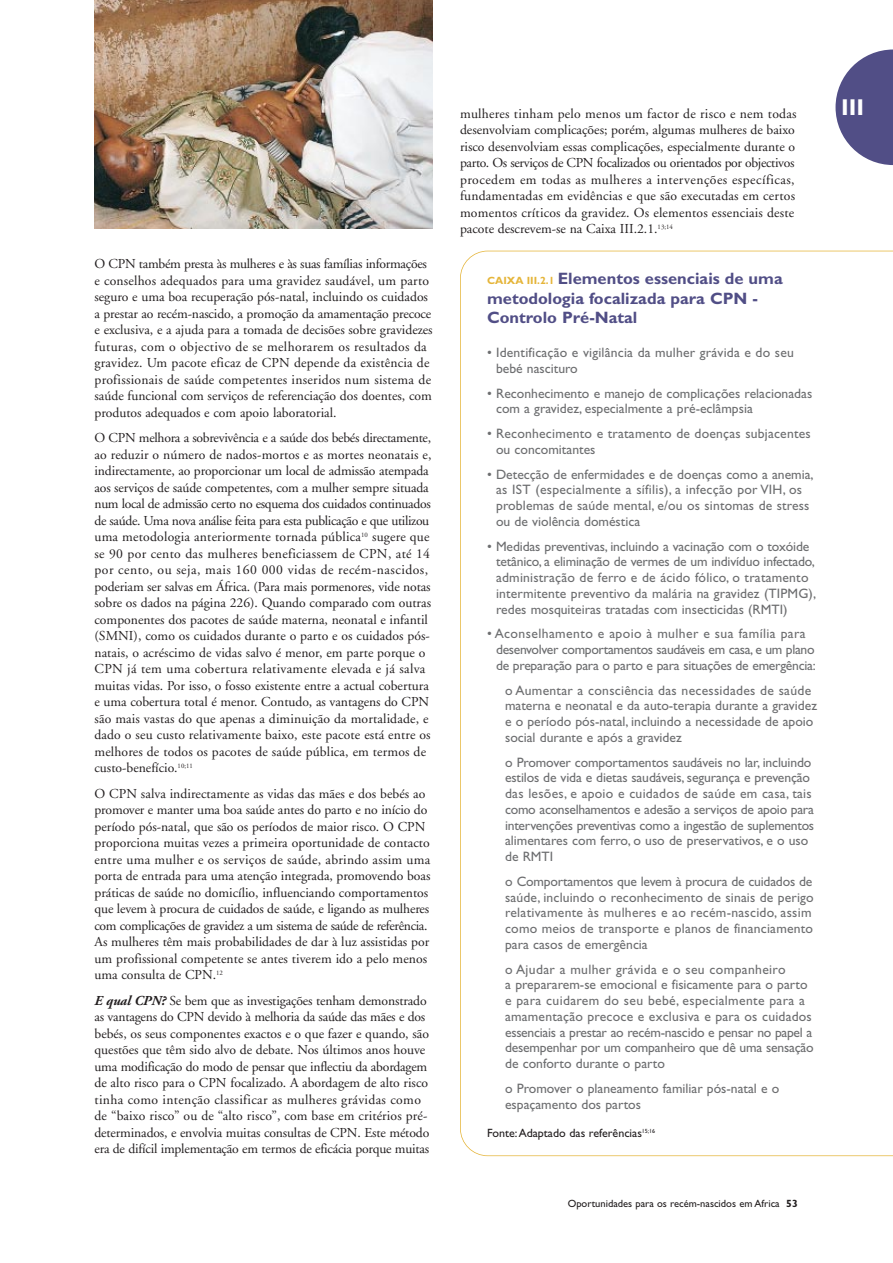
<style>
.page{position:relative;width:893px;height:1263px;background:#fff}
.page>*{position:absolute;margin:0;border:0;box-sizing:border-box;transform-origin:0 0}
.t1{font:700 22.95px "Gill Sans";color:#fff}
.t2{font:700 16.5px/19.5px "Gill Sans";color:#514e86}
.t3{font:13.65px/16.5px "Adobe Garamond";color:#231f20}
.t4{font:13.65px/15.8px "Gill Sans";color:#6d6e70}
.t5{font:13.65px/15.8px "Gill Sans";letter-spacing:-.02em;color:#6d6e70}
.t6{font:12px "Gill Sans";color:#231f20}
.t7{font:10.5px "Gill Sans";color:#231f20}
.s1{font-weight:700;font-style:italic}
.s2{font-size:10.5px;color:#e5b53a}
.s3{font-weight:700}
</style>
<div class="page">
<svg style="left:835px;top:50px;width:58px;height:115px"></svg>
<svg style="left:460px;top:251px;width:433px;height:905px"></svg>
<img style="left:95px;top:0;width:338px;height:228px">
<p class="t3" style="left:94px;top:257px;width:340px">O CPN também presta às mulheres e às suas famílias informações e conselhos adequados para uma gravidez saudável, um parto seguro e uma boa recuperação pós-natal, incluindo os cuidados a prestar ao recém-nascido, a promoção da amamentação precoce e exclusiva, e a ajuda para a tomada de decisões sobre gravidezes futuras, com o objectivo de se melhorarem os resultados da gravidez. Um pacote eficaz de CPN depende da existência de profissionais de saúde competentes inseridos num sistema de saúde funcional com serviços de referenciação dos doentes, com produtos adequados e com apoio laboratorial.</p>
<p class="t3" style="left:94px;top:431px;width:338px">O CPN melhora a sobrevivência e a saúde dos bebés directamente, ao reduzir o número de nados-mortos e as mortes neonatais e, indirectamente, ao proporcionar um local de admissão atempada aos serviços de saúde competentes, com a mulher sempre situada num local de admissão certo no esquema dos cuidados continuados de saúde. Uma nova análise feita para esta publicação e que utilizou uma metodologia anteriormente tornada pública<sup>10</sup> sugere que se 90 por cento das mulheres beneficiassem de CPN, até 14 por cento, ou seja, mais 160 000 vidas de recém-nascidos, poderiam ser salvas em África. (Para mais pormenores, vide notas sobre os dados na página 226). Quando comparado com outras componentes dos pacotes de saúde materna, neonatal e infantil (SMNI), como os cuidados durante o parto e os cuidados pós&shy;natais, o acréscimo de vidas salvo é menor, em parte porque o CPN já tem uma cobertura relativamente elevada e já salva muitas vidas. Por isso, o fosso existente entre a actual cobertura e uma cobertura total é menor. Contudo, as vantagens do CPN são mais vastas do que apenas a diminuição da mortalidade, e dado o seu custo relativamente baixo, este pacote está entre os melhores de todos os pacotes de saúde pública, em termos de custo-benefício.<sup>10;11</sup></p>
<p class="t3" style="left:94px;top:786px;width:337px">O CPN salva indirectamente as vidas das mães e dos bebés ao promover e manter uma boa saúde antes do parto e no início do período pós-natal, que são os períodos de maior risco. O CPN proporciona muitas vezes a primeira oportunidade de contacto entre uma mulher e os serviços de saúde, abrindo assim uma porta de entrada para uma atenção integrada, promovendo boas práticas de saúde no domicílio, influenciando comportamentos que levem à procura de cuidados de saúde, e ligando as mulheres com complicações de gravidez a um sistema de saúde de referência.<br>As mulheres têm mais probabilidades de dar à luz assistidas por um profissional competente se antes tiverem ido a pelo menos uma consulta de CPN.<sup>12</sup></p>
<p class="t3" style="left:94px;top:993px;width:336px"><span class="s1">E qual CPN?</span> Se bem que as investigações tenham demonstrado as vantagens do CPN devido à melhoria da saúde das mães e dos bebés, os seus componentes exactos e o que fazer e quando, são questões que têm sido alvo de debate. Nos últimos anos houve uma modificação do modo de pensar que inflectiu da abordagem de alto risco para o CPN focalizado. A abordagem de alto risco tinha como intenção classificar as mulheres grávidas como de “baixo risco” ou de “alto risco”, com base em critérios pré&shy;determinados, e envolvia muitas consultas de CPN. Este método era de difícil implementação em termos de eficácia porque muitas</p>
<p class="t3" style="left:460px;top:106px;width:338px">mulheres tinham pelo menos um factor de risco e nem todas desenvolviam complicações; porém, algumas mulheres de baixo risco desenvolviam essas complicações, especialmente durante o parto. Os serviços de CPN focalizados ou orientados por objectivos procedem em todas as mulheres a intervenções específicas, fundamentadas em evidências e que são executadas em certos momentos críticos da gravidez. Os elementos essenciais deste pacote descrevem-se na Caixa III.2.1.<sup>13;14</sup></p>
<p class="t2" style="left:487px;top:271px;width:297px"><span class="s2">CAIXA III.2.1</span> Elementos essenciais de uma metodologia focalizada para CPN -<br>Controlo Pré-Natal</p>
<p class="t4" style="left:496px;top:346px;width:299px;text-indent:-9px">• Identificação e vigilância da mulher grávida e do seu bebé nascituro</p>
<p class="t4" style="left:496px;top:386px;width:318px;text-indent:-9px">• Reconhecimento e manejo de complicações relacionadas com a gravidez, especialmente a pré-eclâmpsia</p>
<p class="t4" style="left:496px;top:427px;width:316px;text-indent:-9px">• Reconhecimento e tratamento de doenças subjacentes ou concomitantes</p>
<p class="t4" style="left:496px;top:467px;width:319px;text-indent:-9px">• Detecção de enfermidades e de doenças como a anemia, as IST (especialmente a sífilis), a infecção por VIH, os problemas de saúde mental, e/ou os sintomas de stress ou de violência doméstica</p>
<p class="t4" style="left:496px;top:539px;width:322px;text-indent:-9px">• Medidas preventivas, incluindo a vacinação com o toxóide tetânico, a eliminação de vermes de um indivíduo infectado, administração de ferro e de ácido fólico, o tratamento intermitente preventivo da malária na gravidez (TIPMG), redes mosquiteiras tratadas com insecticidas (RMTI)</p>
<p class="t5" style="left:496px;top:627px;width:321px;text-indent:-9px">• Aconselhamento e apoio à mulher e sua família para desenvolver comportamentos saudáveis em casa, e um plano de preparação para o parto e para situações de emergência:</p>
<p class="t4" style="left:505px;top:683px;width:314px">o Aumentar a consciência das necessidades de saúde materna e neonatal e da auto-terapia durante a gravidez e o período pós-natal, incluindo a necessidade de apoio social durante e após a gravidez</p>
<p class="t4" style="left:505px;top:755px;width:311px">o Promover comportamentos saudáveis no lar, incluindo estilos de vida e dietas saudáveis, segurança e prevenção das lesões, e apoio e cuidados de saúde em casa, tais como aconselhamentos e adesão a serviços de apoio para intervenções preventivas como a ingestão de suplementos alimentares com ferro, o uso de preservativos, e o uso de RMTI</p>
<p class="t4" style="left:505px;top:875px;width:310px">o Comportamentos que levem à procura de cuidados de saúde, incluindo o reconhecimento de sinais de perigo relativamente às mulheres e ao recém-nascido, assim como meios de transporte e planos de financiamento para casos de emergência</p>
<p class="t4" style="left:505px;top:962px;width:310px">o Ajudar a mulher grávida e o seu companheiro<br>a prepararem-se emocional e fisicamente para o parto e para cuidarem do seu bebé, especialmente para a amamentação precoce e exclusiva e para os cuidados essenciais a prestar ao recém-nascido e pensar no papel a desempenhar por um companheiro que dê uma sensação de conforto durante o parto</p>
<p class="t4" style="left:505px;top:1082px;width:276px">o Promover o planeamento familiar pós-natal e o espaçamento dos partos</p>
<p class="t6" style="left:487px;top:1128px;width:170px">Fonte:Adaptado das referências<sup>15;16</sup></p>
<p class="t7" style="left:568px;top:1199px;width:232px">Oportunidades para os recém-nascidos em Africa <span class="s3">53</span></p>
<h1 class="t1" style="left:841px;top:99px;width:24px">III</h1>
</div>
